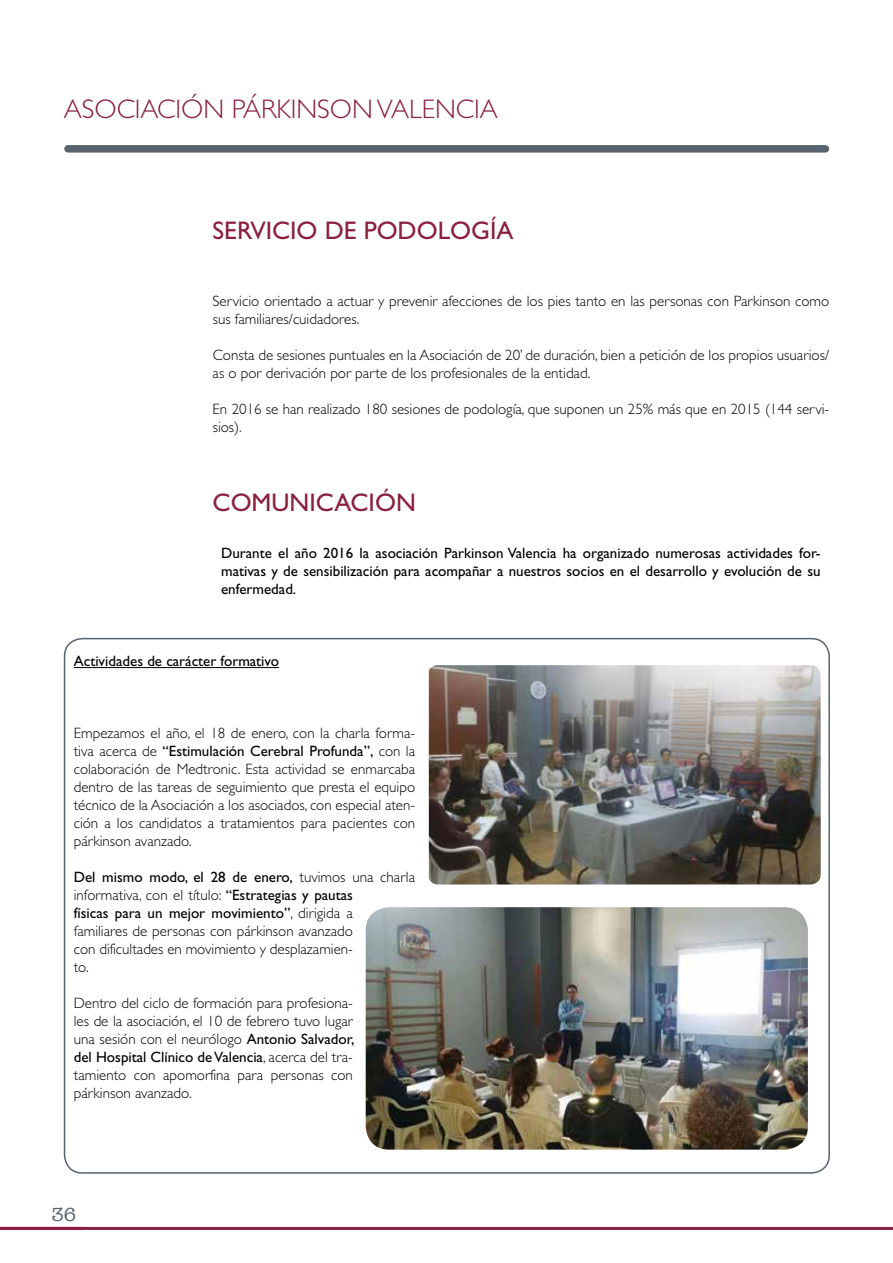
<style>
.page{position:relative;width:893px;height:1263px;background:#fff}
.page>*{position:absolute;margin:0;border:0;box-sizing:border-box;transform-origin:0 0}
.t1{font:300 27px "Gill Sans Std";color:#8a1f3e}
.t2{font:25.5px "Gill Sans Std";color:#8a1f3e}
.t3{font:19.5px "American Typewriter";color:#56636d}
.t4{font:300 15px/18px "Gill Sans Std";color:#000}
.t5{font:15px/18px "Gill Sans Std";color:#000;text-align:justify}
.s1{font-weight:400}
</style>
<div class="page">
<div style="left:68px;top:145px;width:757px;height:8px;background:#56636d"></div>
<hr style="left:0;top:1227px;width:893px;height:3px;background:#8a1f3e">
<img style="left:366px;top:907px;width:442px;height:242px">
<hr style="left:74px;top:667px;width:205px;height:1px;background:#000">
<img style="left:429px;top:665px;width:392px;height:219px">
<h1 class="t1" style="left:64px;top:94px;width:435px">ASOCIACIÓN PÁRKINSON VALENCIA</h1>
<h2 class="t2" style="left:213px;top:215px;width:302px">SERVICIO DE PODOLOGÍA</h2>
<p class="t4" style="left:213px;top:292px;width:618px">Servicio orientado a actuar y prevenir afecciones de los pies tanto en las personas con Parkinson como sus familiares/cuidadores.</p>
<p class="t4" style="left:213px;top:346px;width:618px">Consta de sesiones puntuales en la Asociación de 20’ de duración, bien a petición de los propios usuarios/ as o por derivación por parte de los profesionales de la entidad.</p>
<p class="t4" style="left:213px;top:400px;width:618px">En 2016 se han realizado 180 sesiones de podología, que suponen un 25% más que en 2015 (144 servi&shy;sios).</p>
<h2 class="t2" style="left:213px;top:488px;width:205px">COMUNICACIÓN</h2>
<p class="t5" style="left:221px;top:544px;width:601px">Durante el año 2016 la asociación Parkinson Valencia ha organizado numerosas actividades for&shy;mativas y de sensibilización para acompañar a nuestros socios en el desarrollo y evolución de su enfermedad.</p>
<p class="t5" style="left:74px;top:652px;width:207px">Actividades de carácter formativo</p>
<p class="t4" style="left:74px;top:724px;width:343px;text-align:justify">Empezamos el año, el 18 de enero, con la charla forma&shy;tiva acerca de <span class="s1">“Estimulación Cerebral Profunda”,</span> con la colaboración de Medtronic. Esta actividad se enmarcaba dentro de las tareas de seguimiento que presta el equipo técnico de la Asociación a los asociados, con especial aten&shy;ción a los candidatos a tratamientos para pacientes con párkinson avanzado.</p>
<p class="t4" style="left:74px;top:868px;width:343px"><span class="s1">Del mismo modo, el 28 de enero,</span> tuvimos una charla informativa, con el título: <span class="s1">“Estrategias y pautas<br>físicas para un mejor movimiento”</span>, dirigida a<br>familiares de personas con párkinson avanzado<br>con dificultades en movimiento y desplazamien-<br>to.</p>
<p class="t4" style="left:74px;top:994px;width:282px;text-align:justify">Dentro del ciclo de formación para profesiona&shy;les de la asociación, el 10 de febrero tuvo lugar una sesión con el neurólogo <span class="s1">Antonio Salvador, del Hospital Clínico de Valencia</span>, acerca del tra&shy;tamiento con apomorfina para personas con párkinson avanzado.</p>
<h3 class="t3" style="left:51px;top:1199px;width:26px">36</h3>
</div>
